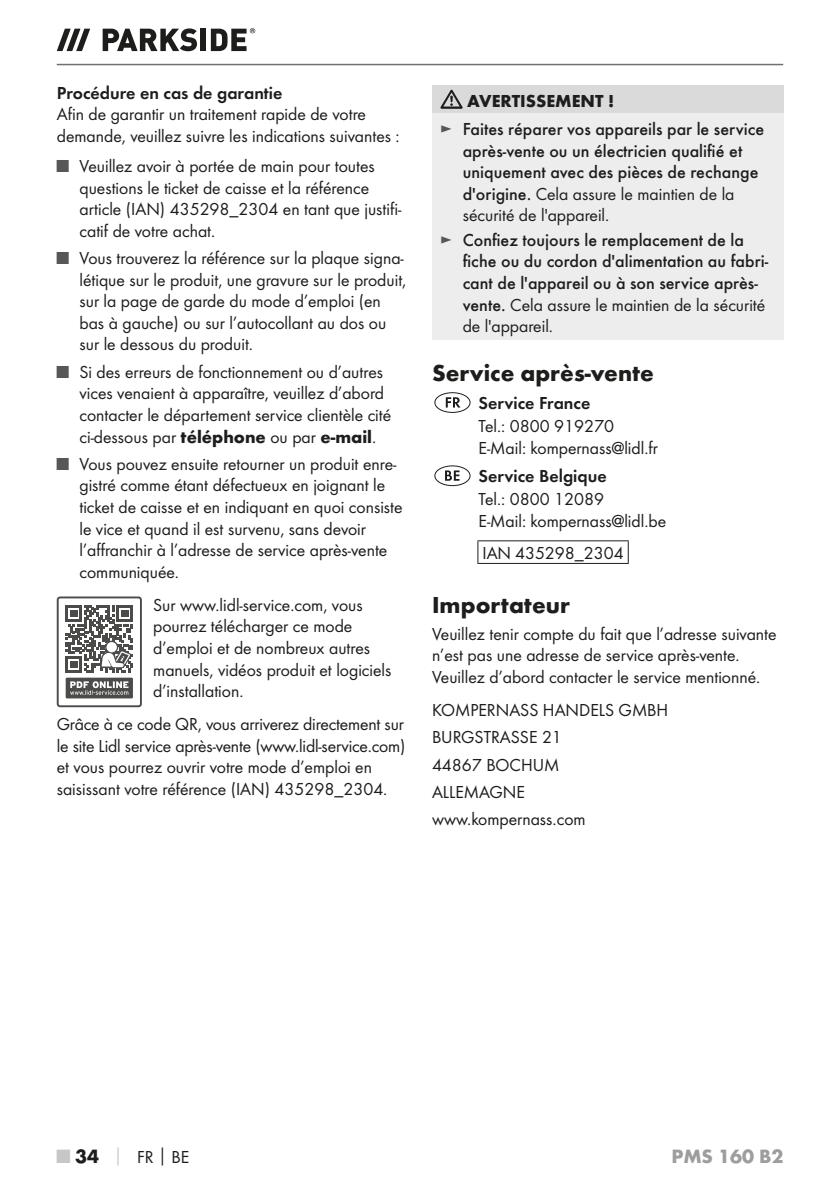
<style>
.page{position:relative;width:840px;height:1191px;background:#fff}
.page>*{position:absolute;margin:0;border:0;box-sizing:border-box;transform-origin:0 0}
.t1{font:700 24px "Futura";color:#1d1d1b}
.t2{font:700 20px "Futura";color:#9d9d9d}
.t3{font:18px/21.6px "Futura Boo";color:#1d1d1b}
.t4{font:500 18px/21.6px "Futura";color:#1d1d1b}
.t5{font:18px "Futura Dem";color:#1d1d1b}
.s1{color:#575756}
.s2{font-family:"Futura";font-weight:700}
.s3{font-weight:700}
.s4{font-family:"Futura Boo";font-weight:400;color:#575756}
.s5{font-family:"Futura";font-weight:500}
.s6{font-family:"Futura";font-weight:700;font-size:20px;color:#c7c7c6}
.s7{font-family:"Futura";font-weight:700;font-size:20px}
.s8{font-family:"Futura";font-weight:700;color:#c7c7c6}
</style>
<div class="page">
<hr style="left:57px;top:64px;width:725px;height:1px;background:#70706f">
<svg style="left:57px;top:29px;width:33px;height:22px"></svg>
<svg style="left:103px;top:28px;width:94px;height:23px"></svg>
<div style="left:200px;top:29px;width:6px;height:22px;background:#1d1d1b"></div>
<svg style="left:211px;top:28px;width:44px;height:23px"></svg>
<div style="left:57px;top:596px;width:85px;height:111px;border:2px solid #4b4b4a;border-radius:2px"></div>
<div style="left:66px;top:677px;width:67px;height:21px;background:#4b4b4a"></div>
<svg style="left:70px;top:681px;width:58px;height:14px"></svg>
<svg style="left:66px;top:605px;width:67px;height:67px"></svg>
<div style="left:432px;top:85px;width:350px;height:28px;background:#dadada"></div>
<div style="left:432px;top:113px;width:350px;height:227px;background:#ededed"></div>
<svg style="left:440px;top:90px;width:22px;height:19px"></svg>
<div style="left:434px;top:392px;width:36px;height:21px;border:1px solid #1d1d1b;border-radius:50%"></div>
<svg style="left:445px;top:397px;width:15px;height:10px"></svg>
<div style="left:434px;top:465px;width:36px;height:21px;border:1px solid #1d1d1b;border-radius:50%"></div>
<svg style="left:445px;top:470px;width:14px;height:11px"></svg>
<hr style="left:477px;top:540px;width:151px;height:1px;background:#1d1d1b">
<svg style="left:477px;top:541px;width:1px;height:22px"></svg>
<svg style="left:627px;top:541px;width:1px;height:22px"></svg>
<hr style="left:477px;top:563px;width:151px;height:1px;background:#1d1d1b">
<p class="t5" style="left:57px;top:84px;width:227px">Procédure en cas de garantie</p>
<p class="t3" style="left:57px;top:104px;width:344px">Afin de garantir un traitement rapide de votre demande, veuillez suivre les indications suivantes :</p>
<p class="t3" style="left:79px;top:156px;width:323px;text-indent:-23px"><span class="s1">■</span> Veuillez avoir à portée de main pour toutes questions le ticket de caisse et la référence article (IAN) 435298_2304 en tant que justifi&shy;catif de votre achat.</p>
<p class="t3" style="left:79px;top:248px;width:328px;text-indent:-23px"><span class="s1">■</span> Vous trouverez la référence sur la plaque signa&shy;létique sur le produit, une gravure sur le produit, sur la page de garde du mode d’emploi (en bas à gauche) ou sur l’autocollant au dos ou sur le dessous du produit.</p>
<p class="t3" style="left:79px;top:362px;width:313px;text-indent:-23px"><span class="s1">■</span> Si des erreurs de fonctionnement ou d’autres vices venaient à apparaître, veuillez d’abord contacter le département service clientèle cité ci-dessous par <span class="s2">téléphone</span> ou par <span class="s2">e-mail</span>.</p>
<p class="t3" style="left:79px;top:454px;width:324px;text-indent:-23px"><span class="s1">■</span> Vous pouvez ensuite retourner un produit enre&shy;gistré comme étant défectueux en joignant le ticket de caisse et en indiquant en quoi consiste le vice et quand il est survenu, sans devoir l’affranchir à l’adresse de service après-vente communiquée.</p>
<p class="t3" style="left:153px;top:595px;width:240px">Sur www.lidl-service.com, vous pourrez télécharger ce mode d’emploi et de nombreux autres manuels, vidéos produit et logiciels d’installation.</p>
<p class="t3" style="left:57px;top:714px;width:350px">Grâce à ce code QR, vous arriverez directement sur le site Lidl service après-vente (www.lidl-service.com) et vous pourrez ouvrir votre mode d’emploi en saisissant votre référence (IAN) 435298_2304.</p>
<p class="t4" style="left:440px;top:88px;width:325px;line-height:27.6px;text-indent:27px"><span class="s3">AVERTISSEMENT !<br></span><span class="s4">►</span> Faites réparer vos appareils par le service</p>
<p class="t4" style="left:462px;top:141px;width:297px">après-vente ou un électricien qualifié et uniquement avec des pièces de rechange</p>
<p class="t3" style="left:462px;top:184px;width:273px"><span class="s5">d'origine.</span> Cela assure le maintien de la sécurité de l'appareil.</p>
<p class="t4" style="left:462px;top:230px;width:307px;text-indent:-23px"><span class="s4">►</span> Confiez toujours le remplacement de la fiche ou du cordon d'alimentation au fabri&shy;cant de l'appareil ou à son service après-</p>
<p class="t3" style="left:462px;top:295px;width:304px"><span class="s5">vente.</span> Cela assure le maintien de la sécurité de l'appareil.</p>
<h1 class="t1" style="left:432px;top:363px;width:223px">Service après-vente</h1>
<p class="t5" style="left:478px;top:395px;width:113px">Service France</p>
<p class="t3" style="left:478px;top:415px;width:181px;line-height:22.4px">Tel.: 0800 919270<br>E-Mail: kompernass@lidl.fr</p>
<p class="t5" style="left:478px;top:468px;width:129px">Service Belgique</p>
<p class="t3" style="left:478px;top:488px;width:189px;line-height:22.4px">Tel.: 0800 12089<br>E-Mail: kompernass@lidl.be</p>
<p class="t3" style="left:482px;top:543px;width:143px">IAN 435298_2304</p>
<h1 class="t1" style="left:432px;top:594px;width:139px">Importateur</h1>
<p class="t3" style="left:432px;top:624px;width:346px">Veuillez tenir compte du fait que l’adresse suivante n’est pas une adresse de service après-vente.<br>Veuillez d’abord contacter le service mentionné.</p>
<p class="t3" style="left:432px;top:697px;width:238px;line-height:27.2px">KOMPERNASS HANDELS GMBH<br>BURGSTRASSE 21<br>44867 BOCHUM<br>ALLEMAGNE www.kompernass.com</p>
<p class="t3" style="left:57px;top:1146px;width:134px"><span class="s6">■</span> <span class="s7">34</span> <span class="s8">│</span> FR<span class="s2">│</span>BE</p>
<p class="t2" style="left:671px;top:1147px;width:114px">PMS 160 B2</p>
</div>
